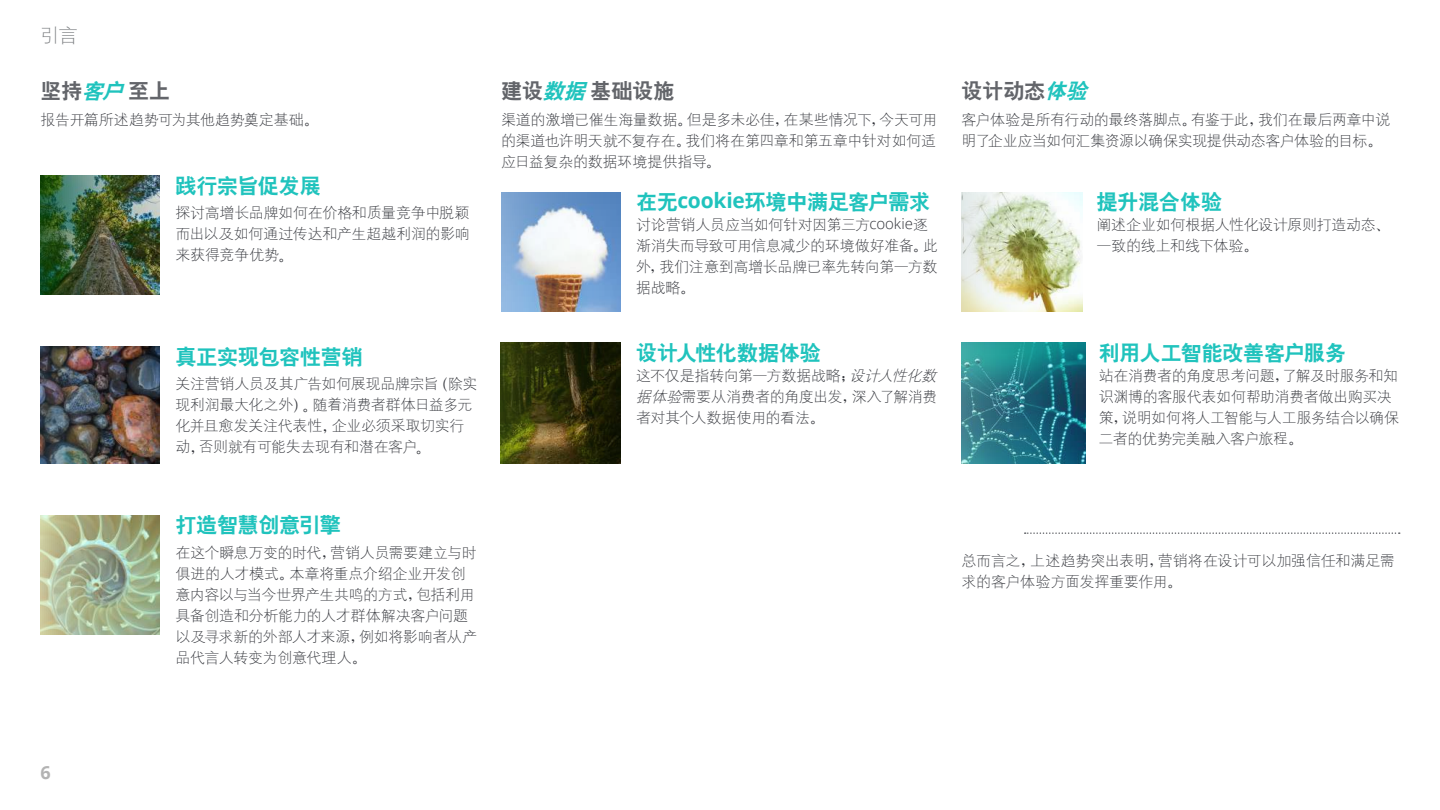
<style>
.page{position:relative;width:1440px;height:810px;background:#fff}
.page>*{position:absolute;margin:0;border:0;box-sizing:border-box;transform-origin:0 0}
.t1{font:21px "H Yb 2 gj";letter-spacing:-.01em;color:#20c3bd}
.t2{font:21px "H Yb 2 gj";color:#63656a}
.t3{font:19.5px "H Yg 1 gj";color:#75787b}
.t4{font:700 18px "Open Sans";color:#b3b3b3}
.t5{font:15px/21px "H Yg 1 gj";letter-spacing:-.02em;color:#32343a}
.s1{font-style:italic;color:#20c3bd}
.s2{font-family:"H Ya 6 gj"}
.s3{font-family:"Open Sans";font-weight:700}
.s4{font-family:"Open Sans";font-weight:300}
.s5{font-style:italic}
</style>
<div class="page">
<hr style="left:1439px;top:0;width:1px;height:810px;background:#004752">
<img style="left:40px;top:176px;width:119px;height:119px">
<img style="left:40px;top:347px;width:120px;height:116px">
<svg style="left:40px;top:515px;width:120px;height:119px;background:#a7b491"></svg>
<svg style="left:501px;top:192px;width:119px;height:119px"></svg>
<svg style="left:500px;top:343px;width:121px;height:120px;background:#35350d"></svg>
<img style="left:962px;top:192px;width:121px;height:119px">
<img style="left:962px;top:343px;width:123px;height:120px">
<svg style="left:1025px;top:532px;width:375px;height:2px"></svg>
<h2 class="t3" style="left:40px;top:26px;width:39px">引言</h2>
<h1 class="t2" style="left:40px;top:80px;width:131px">坚持<span class="s1">客户</span>至上</h1>
<p class="t5" style="left:40px;top:109px;width:279px">报告开篇所述趋势可为其他趋势奠定基础<span class="s2">。</span></p>
<h1 class="t1" style="left:176px;top:175px;width:147px">践行宗旨促发展</h1>
<p class="t5" style="left:176px;top:202px;width:296px;text-align:justify">探讨高增长品牌如何在价格和质量竞争中脱颖而出以及如何通过传达和产生超越利润的影响来获得竞争优势<span class="s2">。</span></p>
<h1 class="t1" style="left:176px;top:346px;width:189px">真正实现包容性营销</h1>
<p class="t5" style="left:175px;top:373px;width:304px">关注营销人员及其广告如何展现品牌宗旨<span class="s2">（</span>除实现利润最大化之外<span class="s2">）。</span>随着消费者群体日益多元化并且愈发关注代表性<span class="s2">，</span>企业必须采取切实行动<span class="s2">，</span>否则就有可能失去现有和潜在客户<span class="s2">。</span></p>
<h1 class="t2" style="left:501px;top:80px;width:175px">建设<span class="s1">数据</span>基础设施</h1>
<p class="t5" style="left:501px;top:109px;width:438px;text-align:justify">渠道的激增已催生海量数据<span class="s2">。</span>但是多未必佳<span class="s2">，</span>在某些情况下<span class="s2">，</span>今天可用的渠道也许明天就不复存在<span class="s2">。</span>我们将在第四章和第五章中针对如何适应日益复杂的数据环境提供指导<span class="s2">。</span></p>
<h1 class="t1" style="left:636px;top:191px;width:296px">在无<span class="s3">cookie</span>环境中满足客户需求</h1>
<p class="t5" style="left:636px;top:214px;width:304px">讨论营销人员应当如何针对因第三方<span class="s4">cookie</span>逐渐消失而导致可用信息减少的环境做好准备<span class="s2">。</span>此外<span class="s2">，</span>我们注意到高增长品牌已率先转向第一方数据战略<span class="s2">。</span></p>
<h1 class="t1" style="left:636px;top:342px;width:186px">设计人性化数据体验</h1>
<p class="t5" style="left:636px;top:365px;width:306px">这不仅是指转向第一方数据战略<span class="s2">；</span><span class="s5">设计人性化数据体验</span>需要从消费者的角度出发<span class="s2">，</span>深入了解消费者对其个人数据使用的看法<span class="s2">。</span></p>
<h1 class="t2" style="left:962px;top:80px;width:133px">设计动态<span class="s1">体验</span></h1>
<p class="t5" style="left:962px;top:109px;width:430px">客户体验是所有行动的最终落脚点<span class="s2">。</span>有鉴于此<span class="s2">，</span>我们在最后两章中说明了企业应当如何汇集资源以确保实现提供动态客户体验的目标<span class="s2">。</span></p>
<h1 class="t1" style="left:1096px;top:191px;width:127px">提升混合体验</h1>
<p class="t5" style="left:1096px;top:214px;width:295px">阐述企业如何根据人性化设计原则打造动态<span class="s2">、</span>一致的线上和线下体验<span class="s2">。</span></p>
<h1 class="t1" style="left:1099px;top:342px;width:249px">利用人工智能改善客户服务</h1>
<p class="t5" style="left:1099px;top:365px;width:302px">站在消费者的角度思考问题<span class="s2">，</span>了解及时服务和知识渊博的客服代表如何帮助消费者做出购买决策<span class="s2">，</span>说明如何将人工智能与人工服务结合以确保二者的优势完美融入客户旅程<span class="s2">。</span></p>
<p class="t4" style="left:40px;top:760px;width:12px">6</p>
<h1 class="t1" style="left:176px;top:515px;width:167px">打造智慧创意引擎</h1>
<p class="t5" style="left:176px;top:542px;width:303px">在这个瞬息万变的时代<span class="s2">，</span>营销人员需要建立与时俱进的人才模式<span class="s2">。</span>本章将重点介绍企业开发创意内容以与当今世界产生共鸣的方式<span class="s2">，</span>包括利用具备创造和分析能力的人才群体解决客户问题以及寻求新的外部人才来源<span class="s2">，</span>例如将影响者从产品代言人转变为创意代理人<span class="s2">。</span></p>
<p class="t5" style="left:962px;top:550px;width:435px">总而言之<span class="s2">，</span>上述趋势突出表明<span class="s2">，</span>营销将在设计可以加强信任和满足需求的客户体验方面发挥重要作用<span class="s2">。</span></p>
</div>
